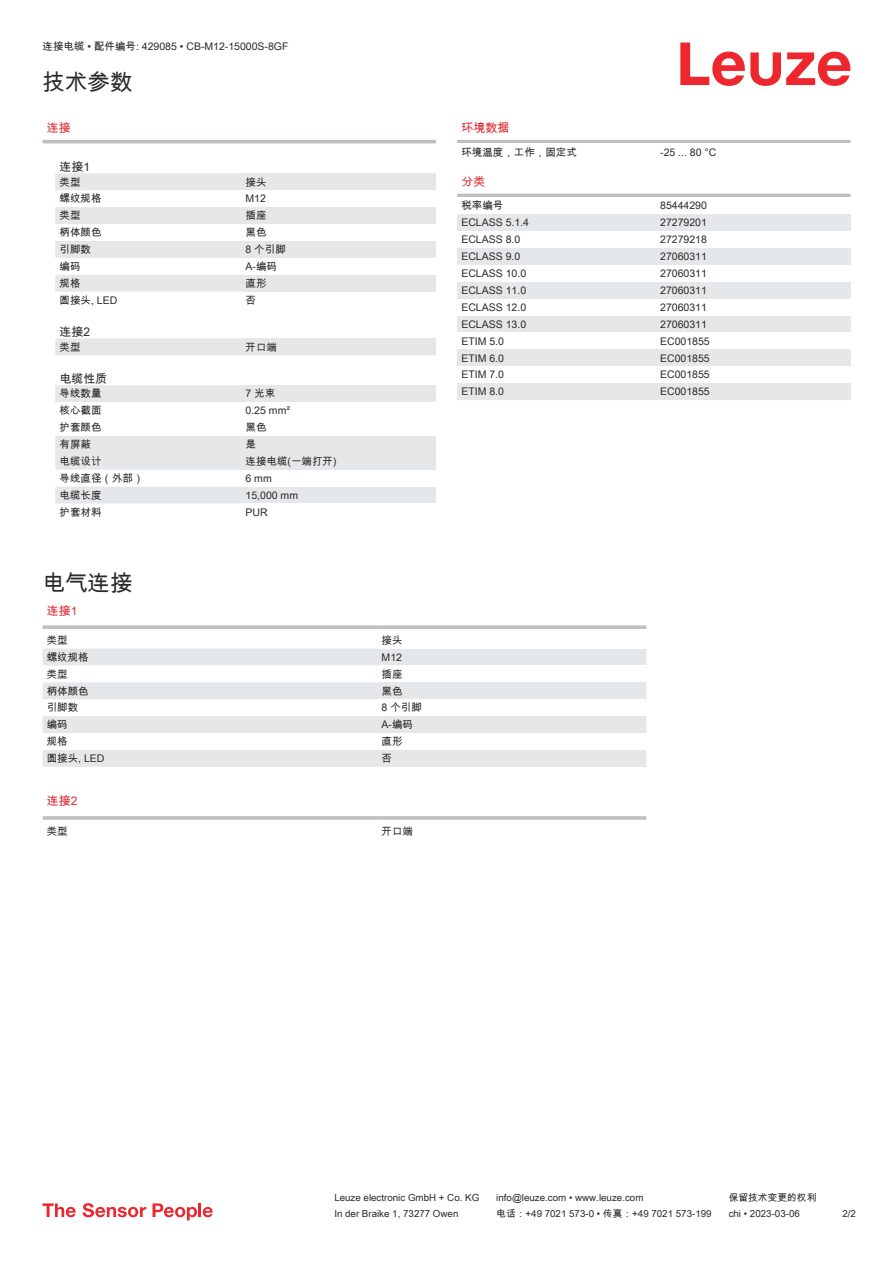
<style>
.page{position:relative;width:893px;height:1263px;background:#fff}
.page>*{position:absolute;margin:0;border:0;box-sizing:border-box;transform-origin:0 0}
.t1{font:22.5px "Arial Unicode MS";color:#2b292a}
.t2{font:12px "Arial Unicode MS";color:#db2a30}
.t3{font:12px "Arial Unicode MS";color:#2b292a}
.t4{font:10.5px "Arial Unicode MS";color:#2b292a}
.t5{font:9.75px "Arial Unicode MS";color:#2b292a}
</style>
<div class="page">
<svg style="left:680px;top:43px;width:170px;height:43px"></svg>
<svg style="left:55px;top:173px;width:187px;height:330px"></svg>
<hr style="left:43px;top:140px;width:393px;height:3px;background:#bdbfc1">
<div style="left:242px;top:173px;width:194px;height:17px;background:#e6e7e9"></div>
<div style="left:242px;top:207px;width:194px;height:17px;background:#e6e7e9"></div>
<div style="left:242px;top:241px;width:194px;height:17px;background:#e6e7e9"></div>
<div style="left:242px;top:275px;width:194px;height:17px;background:#e6e7e9"></div>
<div style="left:242px;top:338px;width:194px;height:17px;background:#e6e7e9"></div>
<div style="left:242px;top:385px;width:194px;height:17px;background:#e6e7e9"></div>
<div style="left:242px;top:436px;width:194px;height:17px;background:#e6e7e9"></div>
<div style="left:242px;top:453px;width:194px;height:17px;background:#e6e7e9"></div>
<div style="left:242px;top:487px;width:194px;height:16px;background:#e6e7e9"></div>
<svg style="left:43px;top:649px;width:335px;height:118px;fill:#e6e7e9"></svg>
<svg style="left:43px;top:625px;width:335px;height:4px"></svg>
<svg style="left:378px;top:625px;width:268px;height:4px"></svg>
<div style="left:378px;top:649px;width:268px;height:16px;background:#e6e7e9"></div>
<div style="left:378px;top:682px;width:268px;height:17px;background:#e6e7e9"></div>
<div style="left:378px;top:716px;width:268px;height:17px;background:#e6e7e9"></div>
<div style="left:378px;top:750px;width:268px;height:17px;background:#e6e7e9"></div>
<hr style="left:43px;top:816px;width:335px;height:4px;background:#bdbfc1">
<hr style="left:378px;top:816px;width:268px;height:4px;background:#c7c9cb">
<hr style="left:457px;top:140px;width:393px;height:3px;background:#bdbfc1">
<hr style="left:457px;top:194px;width:393px;height:3px;background:#bdbfc1">
<div style="left:457px;top:214px;width:200px;height:17px;background:#e6e7e9"></div>
<div style="left:657px;top:214px;width:193px;height:17px;background:#e6e7e9"></div>
<div style="left:457px;top:248px;width:200px;height:17px;background:#e6e7e9"></div>
<div style="left:657px;top:248px;width:193px;height:17px;background:#e6e7e9"></div>
<div style="left:457px;top:282px;width:200px;height:17px;background:#e6e7e9"></div>
<div style="left:657px;top:282px;width:193px;height:17px;background:#e6e7e9"></div>
<div style="left:457px;top:316px;width:200px;height:16px;background:#e6e7e9"></div>
<div style="left:657px;top:316px;width:193px;height:16px;background:#e6e7e9"></div>
<div style="left:457px;top:349px;width:200px;height:17px;background:#e6e7e9"></div>
<div style="left:657px;top:349px;width:193px;height:17px;background:#e6e7e9"></div>
<div style="left:457px;top:383px;width:200px;height:17px;background:#e6e7e9"></div>
<div style="left:657px;top:383px;width:193px;height:17px;background:#e6e7e9"></div>
<svg style="left:43px;top:1203px;width:33px;height:14px"></svg>
<svg style="left:83px;top:1203px;width:63px;height:14px"></svg>
<svg style="left:153px;top:1203px;width:44px;height:17px"></svg>
<hr style="left:198px;top:1203px;width:3px;height:14px;background:#ed272d">
<svg style="left:203px;top:1207px;width:10px;height:10px"></svg>
<p class="t4" style="left:43px;top:39px;width:248px">连接电缆 • 配件编号: 429085 • CB-M12-15000S-8GF</p>
<h1 class="t1" style="left:43px;top:66px;width:91px">技术参数</h1>
<p class="t2" style="left:47px;top:119px;width:25px">连接</p>
<p class="t3" style="left:60px;top:158px;width:32px">连接1</p>
<p class="t4" style="left:60px;top:174px;width:22px">类型</p>
<p class="t4" style="left:246px;top:174px;width:22px">接头</p>
<p class="t4" style="left:60px;top:191px;width:43px">螺纹规格</p>
<p class="t4" style="left:246px;top:191px;width:22px">M12</p>
<p class="t4" style="left:60px;top:208px;width:22px">类型</p>
<p class="t4" style="left:246px;top:208px;width:22px">插座</p>
<p class="t4" style="left:60px;top:225px;width:43px">柄体颜色</p>
<p class="t4" style="left:246px;top:225px;width:22px">黑色</p>
<p class="t4" style="left:60px;top:242px;width:33px">引脚数</p>
<p class="t4" style="left:246px;top:242px;width:42px">8 个引脚</p>
<p class="t4" style="left:60px;top:259px;width:22px">编码</p>
<p class="t4" style="left:246px;top:259px;width:33px">A-编码</p>
<p class="t4" style="left:60px;top:276px;width:22px">规格</p>
<p class="t4" style="left:246px;top:276px;width:22px">直形</p>
<p class="t4" style="left:60px;top:292px;width:59px">圆接头, LED</p>
<p class="t4" style="left:246px;top:292px;width:12px">否</p>
<p class="t3" style="left:60px;top:323px;width:32px">连接2</p>
<p class="t4" style="left:60px;top:339px;width:22px">类型</p>
<p class="t4" style="left:246px;top:339px;width:33px">开口端</p>
<p class="t3" style="left:60px;top:370px;width:49px">电缆性质</p>
<p class="t4" style="left:60px;top:386px;width:43px">导线数量</p>
<p class="t4" style="left:246px;top:386px;width:31px">7 光束</p>
<p class="t4" style="left:60px;top:403px;width:43px">核心截面</p>
<p class="t4" style="left:246px;top:403px;width:46px">0.25 mm²</p>
<p class="t4" style="left:60px;top:420px;width:43px">护套颜色</p>
<p class="t4" style="left:246px;top:420px;width:22px">黑色</p>
<p class="t4" style="left:60px;top:437px;width:33px">有屏蔽</p>
<p class="t4" style="left:246px;top:437px;width:12px">是</p>
<p class="t4" style="left:60px;top:454px;width:43px">电缆设计</p>
<p class="t4" style="left:246px;top:454px;width:92px">连接电缆(一端打开)</p>
<p class="t4" style="left:60px;top:471px;width:85px">导线直径（外部）</p>
<p class="t4" style="left:246px;top:471px;width:28px">6 mm</p>
<p class="t4" style="left:60px;top:487px;width:43px">电缆长度</p>
<p class="t4" style="left:246px;top:487px;width:54px">15,000 mm</p>
<p class="t4" style="left:60px;top:504px;width:43px">护套材料</p>
<p class="t4" style="left:246px;top:506px;width:24px">PUR</p>
<h1 class="t1" style="left:43px;top:567px;width:91px">电气连接</h1>
<p class="t2" style="left:47px;top:602px;width:32px">连接1</p>
<p class="t4" style="left:47px;top:632px;width:22px">类型</p>
<p class="t4" style="left:382px;top:632px;width:22px">接头</p>
<p class="t4" style="left:47px;top:649px;width:43px">螺纹规格</p>
<p class="t4" style="left:382px;top:649px;width:22px">M12</p>
<p class="t4" style="left:47px;top:666px;width:22px">类型</p>
<p class="t4" style="left:382px;top:666px;width:22px">插座</p>
<p class="t4" style="left:47px;top:683px;width:43px">柄体颜色</p>
<p class="t4" style="left:382px;top:683px;width:22px">黑色</p>
<p class="t4" style="left:47px;top:700px;width:33px">引脚数</p>
<p class="t4" style="left:382px;top:700px;width:42px">8 个引脚</p>
<p class="t4" style="left:47px;top:717px;width:22px">编码</p>
<p class="t4" style="left:382px;top:717px;width:33px">A-编码</p>
<p class="t4" style="left:47px;top:734px;width:22px">规格</p>
<p class="t4" style="left:382px;top:734px;width:22px">直形</p>
<p class="t4" style="left:47px;top:751px;width:59px">圆接头, LED</p>
<p class="t4" style="left:382px;top:751px;width:12px">否</p>
<p class="t2" style="left:47px;top:792px;width:32px">连接2</p>
<p class="t4" style="left:47px;top:823px;width:22px">类型</p>
<p class="t4" style="left:382px;top:823px;width:33px">开口端</p>
<p class="t2" style="left:461px;top:119px;width:49px">环境数据</p>
<p class="t4" style="left:461px;top:144px;width:117px">环境温度，工作，固定式</p>
<p class="t4" style="left:660px;top:144px;width:58px">-25 ... 80 °C</p>
<p class="t2" style="left:461px;top:173px;width:25px">分类</p>
<p class="t4" style="left:461px;top:198px;width:43px">税率编号</p>
<p class="t4" style="left:660px;top:198px;width:48px">85444290</p>
<p class="t4" style="left:461px;top:215px;width:69px">ECLASS 5.1.4</p>
<p class="t4" style="left:660px;top:215px;width:48px">27279201</p>
<p class="t4" style="left:461px;top:232px;width:60px">ECLASS 8.0</p>
<p class="t4" style="left:660px;top:232px;width:48px">27279218</p>
<p class="t4" style="left:461px;top:249px;width:60px">ECLASS 9.0</p>
<p class="t4" style="left:660px;top:249px;width:48px">27060311</p>
<p class="t4" style="left:461px;top:266px;width:66px">ECLASS 10.0</p>
<p class="t4" style="left:660px;top:266px;width:48px">27060311</p>
<p class="t4" style="left:461px;top:283px;width:66px">ECLASS 11.0</p>
<p class="t4" style="left:660px;top:283px;width:48px">27060311</p>
<p class="t4" style="left:461px;top:299px;width:66px">ECLASS 12.0</p>
<p class="t4" style="left:660px;top:299px;width:48px">27060311</p>
<p class="t4" style="left:461px;top:316px;width:66px">ECLASS 13.0</p>
<p class="t4" style="left:660px;top:316px;width:48px">27060311</p>
<p class="t4" style="left:461px;top:333px;width:44px">ETIM 5.0</p>
<p class="t4" style="left:660px;top:333px;width:51px">EC001855</p>
<p class="t4" style="left:461px;top:350px;width:44px">ETIM 6.0</p>
<p class="t4" style="left:660px;top:350px;width:51px">EC001855</p>
<p class="t4" style="left:461px;top:367px;width:44px">ETIM 7.0</p>
<p class="t4" style="left:660px;top:367px;width:51px">EC001855</p>
<p class="t4" style="left:461px;top:384px;width:44px">ETIM 8.0</p>
<p class="t4" style="left:660px;top:384px;width:51px">EC001855</p>
<p class="t5" style="left:334px;top:1191px;width:146px">Leuze electronic GmbH + Co. KG</p>
<p class="t5" style="left:496px;top:1191px;width:149px">info@leuze.com • www.leuze.com</p>
<p class="t5" style="left:729px;top:1191px;width:89px">保留技术变更的权利</p>
<p class="t5" style="left:334px;top:1206px;width:126px">In der Braike 1, 73277 Owen</p>
<p class="t5" style="left:496px;top:1206px;width:217px">电话：+49 7021 573-0 • 传真：+49 7021 573-199</p>
<p class="t5" style="left:729px;top:1206px;width:73px">chi • 2023-03-06</p>
<p class="t5" style="left:842px;top:1206px;width:15px">2 /2</p>
</div>
